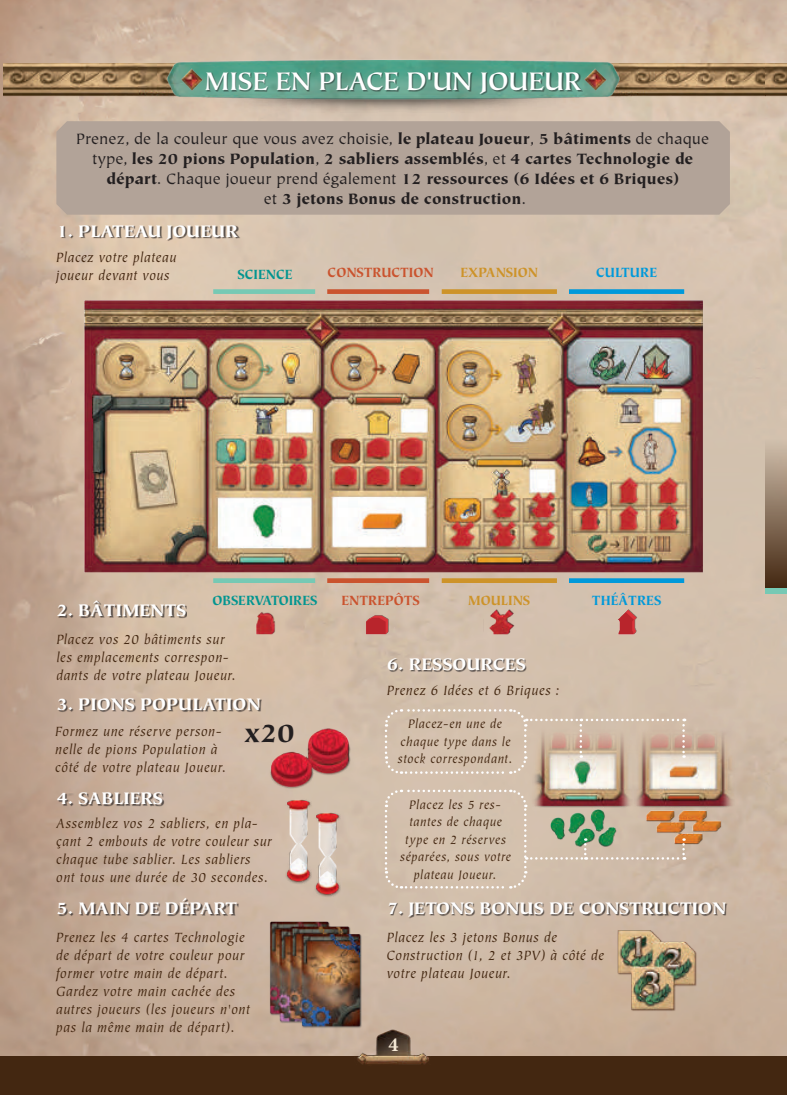
<style>
.page{position:relative;width:787px;height:1095px;background:#fff}
.page>*{position:absolute;margin:0;border:0;box-sizing:border-box;transform-origin:0 0}
.t1{font:900 28.75px "Tiepolo";color:#231f20}
.t2{font:700 26.25px "Tiepolo SCEF";letter-spacing:.02em;color:#fff}
.t3{font:700 20px "Minion Pro";color:#f6ead7}
.t4{font:900 18.75px "Tiepolo";color:#fff}
.t5{font:900 16.75px/20.1px "Tiepolo";color:#231f20;text-align:center}
.t6{font:italic 15px/18px "Tiepolo";letter-spacing:.045em;color:#432711;scale:.92 1}
.t7{font:900 15px "Tiepolo";color:#ca532e;scale:.9 1}
.t8{font:900 15px "Tiepolo";color:#029590;scale:.9 1}
.t9{font:900 15px "Tiepolo";color:#cd9329;scale:.9 1}
.t10{font:900 15px "Tiepolo";color:#0099da;scale:.9 1}
.t11{font:italic 13.75px/17.5px "Tiepolo";letter-spacing:.05em;color:#432711;text-align:center;scale:.92 1}
.s1{font-weight:400}
</style>
<div class="page">
<img style="left:0;top:0;width:787px;height:1056px">
<div style="left:0;top:1056px;width:787px;height:39px;background:#432711"></div>
<img style="left:349px;top:1021px;width:89px;height:43px">
<img style="left:4px;top:63px;width:783px;height:48px">
<img style="left:74px;top:300px;width:638px;height:291px">
<img style="left:265px;top:918px;width:100px;height:110px">
<img style="left:254px;top:716px;width:103px;height:81px">
<img style="left:611px;top:925px;width:88px;height:89px">
<img style="left:529px;top:775px;width:102px;height:13px">
<img style="left:631px;top:711px;width:106px;height:142px">
<img style="left:162px;top:55px;width:462px;height:61px">
<img style="left:251px;top:606px;width:27px;height:31px">
<img style="left:362px;top:606px;width:32px;height:31px">
<img style="left:484px;top:606px;width:31px;height:31px">
<img style="left:614px;top:606px;width:25px;height:31px">
<img style="left:174px;top:63px;width:34px;height:34px">
<img style="left:577px;top:63px;width:34px;height:34px">
<img style="left:282px;top:797px;width:34px;height:88px">
<img style="left:312px;top:810px;width:33px;height:88px">
<div style="left:213px;top:289px;width:102px;height:5px;background:#76c9b4"></div>
<div style="left:213px;top:578px;width:102px;height:5px;background:#76c9b4"></div>
<div style="left:327px;top:289px;width:102px;height:5px;background:#ca532e"></div>
<div style="left:327px;top:578px;width:102px;height:5px;background:#ca532e"></div>
<div style="left:569px;top:289px;width:115px;height:5px;background:#0099da"></div>
<div style="left:569px;top:578px;width:115px;height:5px;background:#0099da"></div>
<div style="left:442px;top:289px;width:115px;height:5px;background:#cd9329"></div>
<div style="left:442px;top:578px;width:115px;height:5px;background:#cd9329"></div>
<div style="left:765px;top:439px;width:22px;height:149px;background:linear-gradient(to bottom,#d2c0ad,#432812)"></div>
<div style="left:765px;top:588px;width:22px;height:6px;background:#76c9b4"></div>
<img style="left:786px;top:677px;width:1px;height:39px">
<img style="left:786px;top:877px;width:1px;height:39px">
<div style="left:56px;top:121px;width:674px;height:94px;background:#b2a398"></div>
<svg style="left:383px;top:708px;width:302px;height:67px"></svg>
<svg style="left:383px;top:788px;width:302px;height:102px"></svg>
<div style="left:207px;top:72px;width:376px;height:23px;background:#231f20;opacity:.5"></div>
<div style="left:60px;top:225px;width:180px;height:17px;background:#231f20;opacity:.7"></div>
<div style="left:58px;top:601px;width:129px;height:18px;background:#231f20;opacity:.7"></div>
<div style="left:58px;top:699px;width:204px;height:14px;background:#231f20;opacity:.7"></div>
<div style="left:389px;top:659px;width:137px;height:14px;background:#231f20;opacity:.7"></div>
<div style="left:389px;top:903px;width:338px;height:16px;background:#231f20;opacity:.7"></div>
<div style="left:58px;top:792px;width:106px;height:14px;background:#231f20;opacity:.7"></div>
<div style="left:58px;top:898px;width:181px;height:18px;background:#231f20;opacity:.7"></div>
<h2 class="t2" style="left:205px;top:66px;width:377px">MISE EN PLACE D'UN JOUEUR</h2>
<p class="t5" style="left:76px;top:129px;width:634px"><span class="s1">Prenez, de la couleur que vous avez choisie,</span> le plateau Joueur<span class="s1">,</span> 5 bâtiments <span class="s1">de chaque type,</span> les 20 pions Population<span class="s1">,</span> 2 sabliers assemblés<span class="s1">, et</span> 4 cartes Technologie de départ<span class="s1">. Chaque joueur prend également</span> 12 ressources (6 Idées et 6 Briques)<br><span class="s1">et</span> 3 jetons Bonus de construction<span class="s1">.</span></p>
<p class="t4" style="left:56px;top:220px;width:183px">1. PLATEAU JOUEUR</p>
<p class="t6" style="left:56px;top:249px;width:132px">Placez votre plateau joueur devant vous</p>
<p class="t8" style="left:237px;top:265px;width:63px">SCIENCE</p>
<p class="t7" style="left:327px;top:264px;width:119px">CONSTRUCTION</p>
<p class="t9" style="left:460px;top:264px;width:88px">EXPANSION</p>
<p class="t10" style="left:596px;top:264px;width:69px">CULTURE</p>
<p class="t4" style="left:56px;top:600px;width:131px">2. BÂTIMENTS</p>
<p class="t8" style="left:212px;top:592px;width:118px">OBSERVATOIRES</p>
<p class="t6" style="left:56px;top:631px;width:196px">Placez vos 20 bâtiments sur les emplacements correspon&shy;dants de votre plateau Joueur.</p>
<p class="t4" style="left:56px;top:694px;width:206px">3. PIONS POPULATION</p>
<p class="t6" style="left:55px;top:723px;width:187px">Formez une réserve person&shy;nelle de pions Population à côté de votre plateau Joueur.</p>
<p class="t4" style="left:56px;top:788px;width:108px">4. SABLIERS</p>
<h1 class="t1" style="left:244px;top:717px;width:52px">x20</h1>
<p class="t6" style="left:56px;top:814px;width:236px">Assemblez vos 2 sabliers, en pla&shy;çant 2 embouts de votre couleur sur chaque tube sablier. Les sabliers ont tous une durée de 30 secondes.</p>
<p class="t4" style="left:56px;top:898px;width:182px">5. MAIN DE DÉPART</p>
<p class="t6" style="left:56px;top:929px;width:212px">Prenez les 4 cartes Technologie de départ de votre couleur pour former votre main de départ.<br>Gardez votre main cachée des autres joueurs (les joueurs n'ont pas la même main de départ).</p>
<p class="t7" style="left:341px;top:592px;width:88px">ENTREPÔTS</p>
<p class="t9" style="left:468px;top:592px;width:70px">MOULINS</p>
<p class="t4" style="left:387px;top:654px;width:140px">6. RESSOURCES</p>
<p class="t6" style="left:387px;top:682px;width:189px">Prenez 6 Idées et 6 Briques :</p>
<p class="t11" style="left:398px;top:716px;width:126px">Placez-en une de chaque type dans le stock correspondant.</p>
<p class="t11" style="left:400px;top:796px;width:122px">Placez les 5 res&shy;tantes de chaque type en 2 réserves séparées, sous votre plateau Joueur.</p>
<p class="t10" style="left:592px;top:592px;width:78px">THÉÂTRES</p>
<p class="t4" style="left:387px;top:898px;width:341px">7. JETONS BONUS DE CONSTRUCTION</p>
<p class="t6" style="left:387px;top:929px;width:237px">Placez les 3 jetons Bonus de<br>Construction (1, 2 et 3PV) à côté de votre plateau Joueur.</p>
<h3 class="t3" style="left:388px;top:1031px;width:11px">4</h3>
</div>
